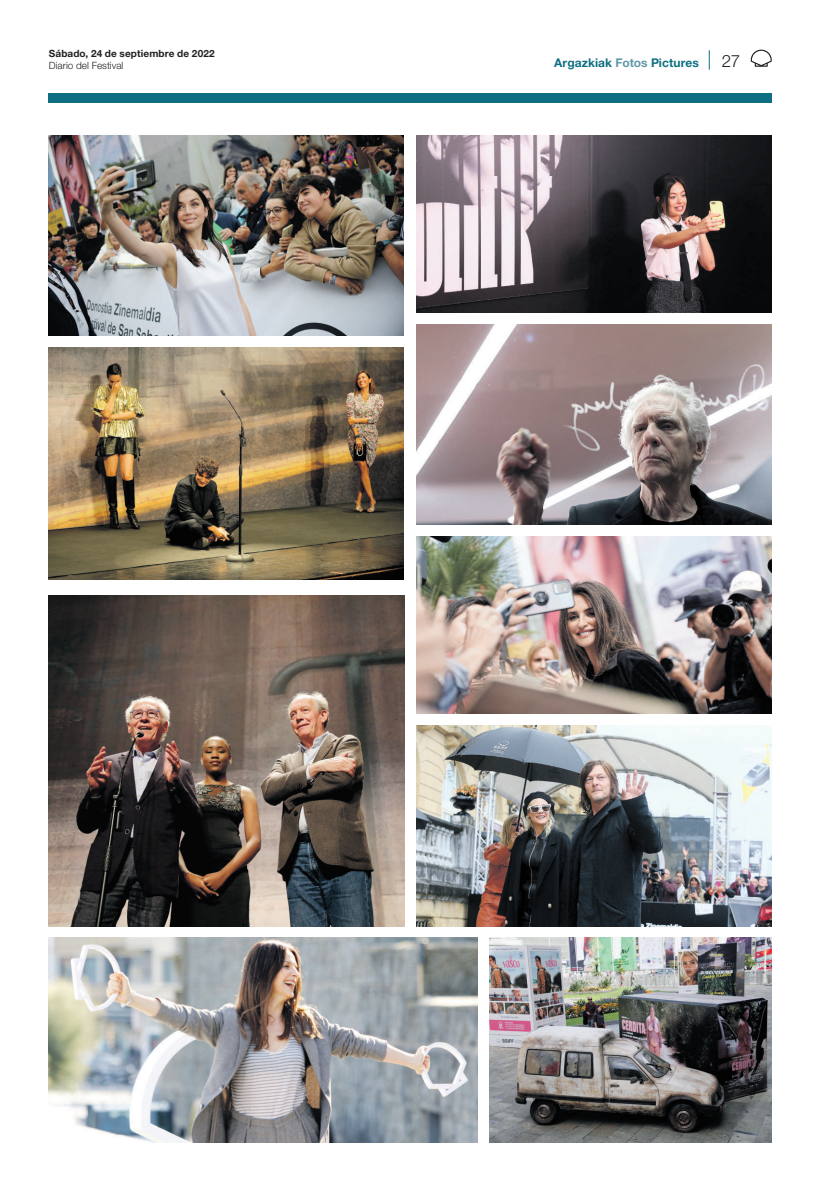
<style>
.page{position:relative;width:820px;height:1191px;background:#fff}
.page>*{position:absolute;margin:0;border:0;box-sizing:border-box;transform-origin:0 0}
.t1{font:300 17px "Helvetica Neue LT Std";color:#231f20}
.t2{font:700 12px "Helvetica Neue LT Std";letter-spacing:.005em;color:#0d6f81}
.t3{font:700 10px "Helvetica Neue LT Std";letter-spacing:.01em;color:#231f20}
.t4{font:300 10px "Helvetica Neue LT Std";letter-spacing:.005em;color:#231f20}
.s1{color:#5f98a7}
</style>
<div class="page">
<svg style="left:708px;top:50px;width:1px;height:20px"></svg>
<div style="left:48px;top:93px;width:723px;height:10px;background:#0d6f81"></div>
<svg style="left:750px;top:50px;width:21px;height:17px"></svg>
<img style="left:416px;top:135px;width:355px;height:177px">
<img style="left:48px;top:348px;width:355px;height:231px">
<img style="left:416px;top:324px;width:355px;height:201px">
<img style="left:416px;top:536px;width:355px;height:177px">
<img style="left:416px;top:725px;width:355px;height:201px">
<img style="left:48px;top:595px;width:356px;height:331px">
<img style="left:48px;top:937px;width:429px;height:205px">
<img style="left:489px;top:938px;width:282px;height:204px">
<img style="left:48px;top:135px;width:355px;height:201px">
<p class="t3" style="left:49px;top:47px;width:167px">Sábado, 24 de septiembre de 2022</p>
<p class="t4" style="left:49px;top:59px;width:76px">Diario del Festival</p>
<p class="t2" style="left:554px;top:56px;width:146px">Argazkiak <span class="s1">Fotos</span> Pictures</p>
<h1 class="t1" style="left:721px;top:50px;width:20px">27</h1>
</div>
